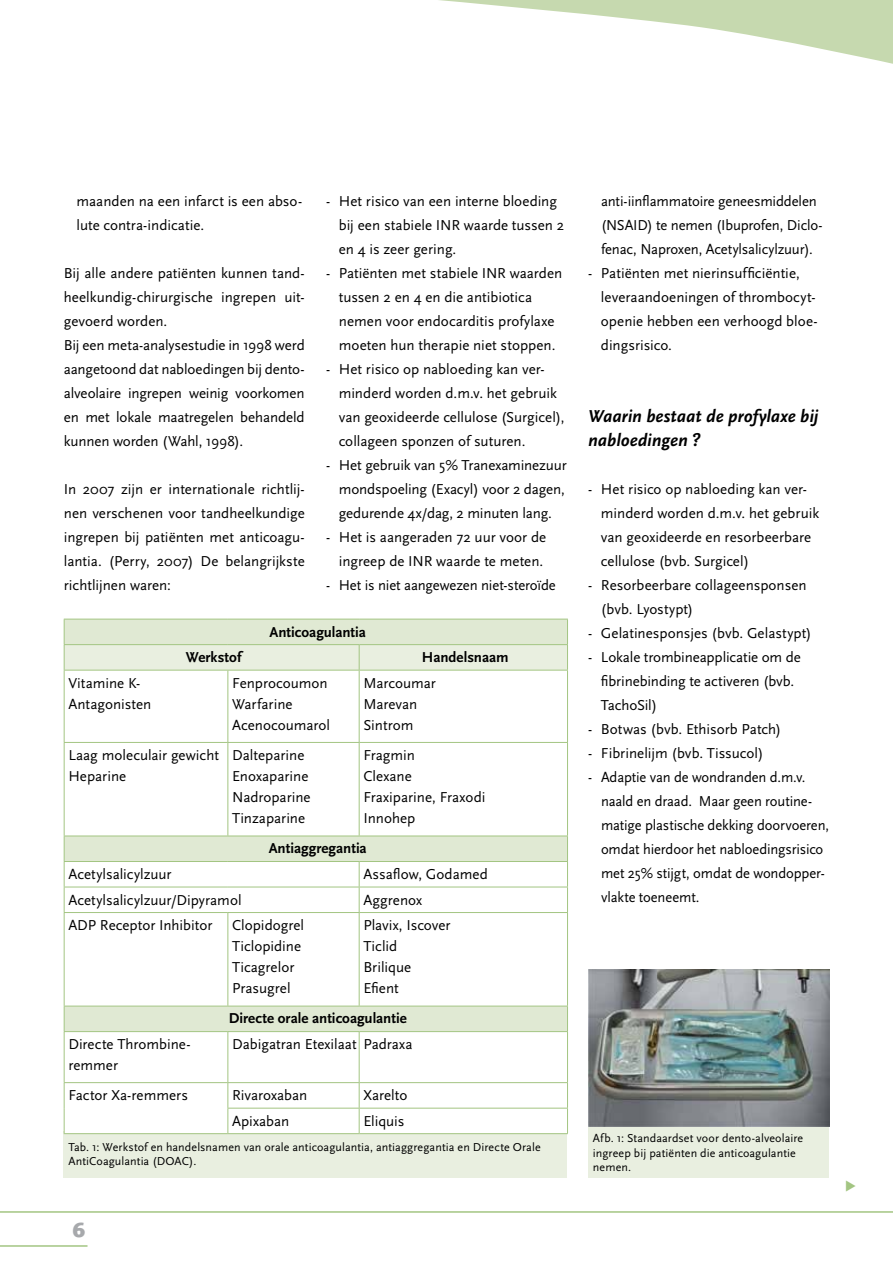
<style>
.page{position:relative;width:893px;height:1263px;background:#fff}
.page>*{position:absolute;margin:0;border:0;box-sizing:border-box;transform-origin:0 0}
.t1{font:900 21px "Scala Sans";color:#a7a9ac}
.t2{font:italic 700 18px/24px "Scala Sans";color:#000}
.t3{font:15px/24px "Scala Sans";letter-spacing:-.005em;color:#000}
.t4{font:700 15px "Scala Sans";color:#000}
.t5{font:12px/14.4px "Scala Sans";letter-spacing:.01em;color:#000}
</style>
<div class="page">
<hr style="left:0;top:1245px;width:88px;height:2px;background:#a3c582">
<hr style="left:0;top:1211px;width:893px;height:2px;background:#a3c582">
<svg style="left:439px;top:0;width:454px;height:64px"></svg>
<div style="left:64px;top:1131px;width:503px;height:47px;background:#e9efe0"></div>
<div style="left:588px;top:1123px;width:241px;height:55px;background:#e9efe0"></div>
<svg style="left:65px;top:671px;width:502px;height:462px"></svg>
<svg style="left:64px;top:619px;width:504px;height:51px;background:#e1ead5"></svg>
<hr style="left:64px;top:670px;width:164px;height:1px;background:#a3c582">
<hr style="left:64px;top:670px;width:1px;height:72px;background:#a3c582">
<hr style="left:228px;top:670px;width:131px;height:1px;background:#a3c582">
<hr style="left:227px;top:670px;width:1px;height:72px;background:#a3c582">
<hr style="left:359px;top:670px;width:209px;height:1px;background:#a3c582">
<hr style="left:359px;top:670px;width:1px;height:72px;background:#a3c582">
<hr style="left:567px;top:670px;width:1px;height:72px;background:#a3c582">
<hr style="left:64px;top:742px;width:164px;height:1px;background:#a3c582">
<hr style="left:64px;top:743px;width:1px;height:93px;background:#a3c582">
<hr style="left:228px;top:742px;width:131px;height:1px;background:#a3c582">
<hr style="left:227px;top:743px;width:1px;height:93px;background:#a3c582">
<hr style="left:359px;top:742px;width:209px;height:1px;background:#a3c582">
<hr style="left:359px;top:743px;width:1px;height:93px;background:#a3c582">
<hr style="left:567px;top:743px;width:1px;height:93px;background:#a3c582">
<hr style="left:64px;top:836px;width:164px;height:1px;background:#a3c582">
<hr style="left:228px;top:836px;width:131px;height:1px;background:#a3c582">
<hr style="left:359px;top:836px;width:209px;height:1px;background:#a3c582">
<hr style="left:64px;top:861px;width:164px;height:1px;background:#a3c582">
<hr style="left:228px;top:861px;width:131px;height:1px;background:#a3c582">
<hr style="left:359px;top:861px;width:209px;height:1px;background:#a3c582">
<hr style="left:64px;top:887px;width:164px;height:1px;background:#a3c582">
<svg style="left:64px;top:836px;width:1px;height:76px"></svg>
<hr style="left:228px;top:887px;width:131px;height:1px;background:#a3c582">
<hr style="left:359px;top:887px;width:209px;height:1px;background:#a3c582">
<svg style="left:359px;top:862px;width:1px;height:50px"></svg>
<svg style="left:567px;top:836px;width:1px;height:76px"></svg>
<hr style="left:64px;top:912px;width:164px;height:1px;background:#a3c582">
<hr style="left:64px;top:913px;width:1px;height:93px;background:#a3c582">
<hr style="left:228px;top:912px;width:131px;height:1px;background:#a3c582">
<hr style="left:227px;top:913px;width:1px;height:93px;background:#a3c582">
<hr style="left:359px;top:912px;width:209px;height:1px;background:#a3c582">
<hr style="left:359px;top:913px;width:1px;height:93px;background:#a3c582">
<hr style="left:567px;top:913px;width:1px;height:93px;background:#a3c582">
<hr style="left:64px;top:1006px;width:164px;height:1px;background:#a3c582">
<svg style="left:64px;top:1006px;width:1px;height:25px"></svg>
<hr style="left:228px;top:1006px;width:131px;height:1px;background:#a3c582">
<hr style="left:359px;top:1006px;width:209px;height:1px;background:#a3c582">
<svg style="left:567px;top:1006px;width:1px;height:25px"></svg>
<hr style="left:64px;top:1031px;width:164px;height:1px;background:#a3c582">
<hr style="left:64px;top:1032px;width:1px;height:50px;background:#a3c582">
<hr style="left:228px;top:1031px;width:131px;height:1px;background:#a3c582">
<hr style="left:227px;top:1032px;width:1px;height:50px;background:#a3c582">
<hr style="left:359px;top:1031px;width:209px;height:1px;background:#a3c582">
<hr style="left:359px;top:1032px;width:1px;height:50px;background:#a3c582">
<hr style="left:567px;top:1032px;width:1px;height:50px;background:#a3c582">
<hr style="left:64px;top:1082px;width:164px;height:1px;background:#a3c582">
<svg style="left:64px;top:1083px;width:1px;height:50px"></svg>
<hr style="left:64px;top:1133px;width:164px;height:1px;background:#a3c582">
<hr style="left:228px;top:1082px;width:131px;height:1px;background:#a3c582">
<hr style="left:359px;top:1082px;width:209px;height:1px;background:#a3c582">
<hr style="left:227px;top:1108px;width:132px;height:1px;background:#a3c582">
<svg style="left:227px;top:1083px;width:1px;height:50px"></svg>
<hr style="left:359px;top:1108px;width:209px;height:1px;background:#a3c582">
<svg style="left:359px;top:1083px;width:1px;height:50px"></svg>
<svg style="left:567px;top:1083px;width:1px;height:50px"></svg>
<hr style="left:228px;top:1133px;width:131px;height:1px;background:#a3c582">
<hr style="left:359px;top:1133px;width:209px;height:1px;background:#a3c582">
<img style="left:588px;top:969px;width:241px;height:158px">
<p class="t3" style="left:77px;top:190px;width:227px">maanden na een infarct is een abso&shy;lute contra-indicatie.</p>
<p class="t3" style="left:64px;top:262px;width:242px">Bij alle andere patiënten kunnen tand&shy;heelkundig-chirurgische ingrepen uit&shy;gevoerd worden.<br>Bij een meta-analysestudie in 1998 werd aangetoond dat nabloedingen bij dento&shy;alveolaire ingrepen weinig voorkomen en met lokale maatregelen behandeld kunnen worden (Wahl, 1998).</p>
<p class="t3" style="left:64px;top:478px;width:242px;text-align:justify">In 2007 zijn er internationale richtlij&shy;nen verschenen voor tandheelkundige ingrepen bij patiënten met anticoagu&shy;lantia. (Perry, 2007) De belangrijkste richtlijnen waren:</p>
<p class="t3" style="left:339px;top:190px;width:227px;text-indent:-13px">- Het risico van een interne bloeding bij een stabiele INR waarde tussen 2 en 4 is zeer gering.</p>
<p class="t3" style="left:339px;top:262px;width:225px;text-indent:-13px">- Patiënten met stabiele INR waarden tussen 2 en 4 en die antibiotica nemen voor endocarditis profylaxe moeten hun therapie niet stoppen.</p>
<p class="t3" style="left:339px;top:358px;width:227px;text-indent:-13px">- Het risico op nabloeding kan ver&shy;minderd worden d.m.v. het gebruik van geoxideerde cellulose (Surgicel), collageen sponzen of suturen.</p>
<p class="t3" style="left:339px;top:454px;width:229px;text-align:justify;text-indent:-13px">- Het gebruik van 5% Tranexaminezuur mondspoeling (Exacyl) voor 2 dagen, gedurende 4x/dag, 2 minuten lang.</p>
<p class="t3" style="left:326px;top:526px;width:222px;text-align:right">- Het is aangeraden 72 uur voor de ingreep de INR waarde te meten.</p>
<p class="t3" style="left:326px;top:574px;width:231px">- Het is niet aangewezen niet-steroïde</p>
<p class="t4" style="left:270px;top:623px;width:98px">Anticoagulantia</p>
<p class="t4" style="left:186px;top:649px;width:57px">Werkstof</p>
<p class="t4" style="left:422px;top:649px;width:88px">Handelsnaam</p>
<p class="t3" style="left:68px;top:673px;width:85px;line-height:21px">Vitamine K-<br>Antagonisten</p>
<p class="t3" style="left:232px;top:673px;width:100px;line-height:21px">Fenprocoumon<br>Warfarine<br>Acenocoumarol</p>
<p class="t3" style="left:363px;top:673px;width:74px;line-height:21px">Marcoumar<br>Marevan<br>Sintrom</p>
<p class="t3" style="left:68px;top:745px;width:152px;line-height:21px">Laag moleculair gewicht<br>Heparine</p>
<p class="t3" style="left:232px;top:745px;width:80px;line-height:21px">Dalteparine<br>Enoxaparine<br>Nadroparine<br>Tinzaparine</p>
<p class="t3" style="left:363px;top:745px;width:124px;line-height:21px">Fragmin<br>Clexane<br>Fraxiparine, Fraxodi<br>Innohep</p>
<p class="t4" style="left:269px;top:840px;width:100px">Antiaggregantia</p>
<p class="t3" style="left:68px;top:862px;width:105px">Acetylsalicylzuur</p>
<p class="t3" style="left:363px;top:862px;width:126px">Assaflow, Godamed</p>
<p class="t3" style="left:68px;top:888px;width:175px">Acetylsalicylzuur/Dipyramol</p>
<p class="t3" style="left:363px;top:888px;width:60px">Aggrenox</p>
<p class="t3" style="left:68px;top:913px;width:146px">ADP Receptor Inhibitor</p>
<p class="t3" style="left:232px;top:915px;width:74px;line-height:21px">Clopidogrel<br>Ticlopidine<br>Ticagrelor<br>Prasugrel</p>
<p class="t3" style="left:363px;top:915px;width:89px;line-height:21px">Plavix, Iscover<br>Ticlid<br>Brilique<br>Efient</p>
<p class="t4" style="left:229px;top:1010px;width:179px">Directe orale anticoagulantie</p>
<p class="t3" style="left:68px;top:1034px;width:124px;line-height:21px">Directe Thrombine&shy;remmer</p>
<p class="t3" style="left:232px;top:1032px;width:182px">Dabigatran Etexilaat Padraxa</p>
<p class="t3" style="left:68px;top:1083px;width:121px">Factor Xa-remmers</p>
<p class="t3" style="left:232px;top:1083px;width:77px">Rivaroxaban</p>
<p class="t3" style="left:363px;top:1083px;width:46px">Xarelto</p>
<p class="t3" style="left:232px;top:1109px;width:59px">Apixaban</p>
<p class="t3" style="left:363px;top:1109px;width:43px">Eliquis</p>
<p class="t3" style="left:601px;top:190px;width:223px">anti-iinflammatoire geneesmiddelen (NSAID) te nemen (Ibuprofen, Diclo&shy;fenac, Naproxen, Acetylsalicylzuur).</p>
<p class="t3" style="left:601px;top:262px;width:218px;text-indent:-13px">- Patiënten met nierinsufficiëntie, leveraandoeningen of thrombocyt&shy;openie hebben een verhoogd bloe&shy;dingsrisico.</p>
<p class="t2" style="left:588px;top:405px;width:232px">Waarin bestaat de profylaxe bij nabloedingen ?</p>
<p class="t3" style="left:601px;top:478px;width:220px;text-indent:-13px">- Het risico op nabloeding kan ver&shy;minderd worden d.m.v. het gebruik van geoxideerde en resorbeerbare cellulose (bvb. Surgicel)</p>
<p class="t3" style="left:601px;top:574px;width:207px;text-indent:-13px">- Resorbeerbare collageensponsen (bvb. Lyostypt)</p>
<p class="t3" style="left:588px;top:622px;width:225px">- Gelatinesponsjes (bvb. Gelastypt)</p>
<p class="t3" style="left:601px;top:646px;width:201px;text-indent:-13px">- Lokale trombineapplicatie om de fibrinebinding te activeren (bvb.<br>TachoSil)</p>
<p class="t3" style="left:588px;top:718px;width:195px">- Botwas (bvb. Ethisorb Patch)</p>
<p class="t3" style="left:588px;top:742px;width:177px">- Fibrinelijm (bvb. Tissucol)</p>
<p class="t3" style="left:601px;top:766px;width:230px;text-indent:-13px">- Adaptie van de wondranden d.m.v. naald en draad. Maar geen routine&shy;matige plastische dekking doorvoeren, omdat hierdoor het nabloedingsrisico met 25% stijgt, omdat de wondopper&shy;vlakte toeneemt.</p>
<p class="t5" style="left:68px;top:1140px;width:474px">Tab. 1: Werkstof en handelsnamen van orale anticoagulantia, antiaggregantia en Directe Orale<br>AntiCoagulantia (DOAC).</p>
<p class="t5" style="left:593px;top:1131px;width:212px">Afb. 1: Standaardset voor dento-alveolaire ingreep bij patiënten die anticoagulantie nemen.</p>
<h1 class="t1" style="left:72px;top:1219px;width:14px">6</h1>
</div>
